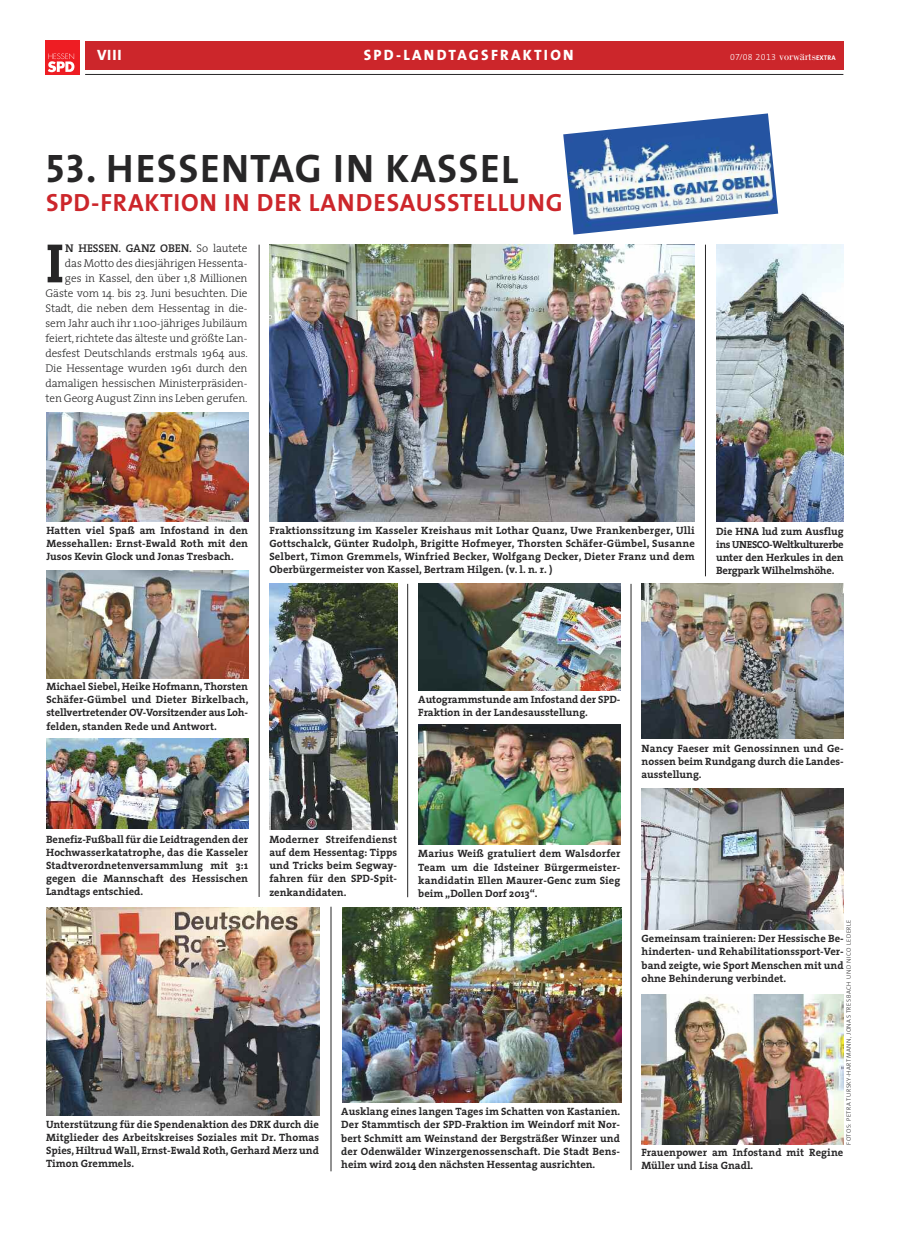
<style>
.page{position:relative;width:904px;height:1241px;background:#fff}
.page>*{position:absolute;margin:0;border:0;box-sizing:border-box;transform-origin:0 0}
.t1{font:800 53.88px "Caecilia";color:#272627}
.t2{font:40px "The Sans Bold Caps";letter-spacing:.035em;color:#272627}
.t3{font:25px "The Sans Bold Caps";letter-spacing:.035em;color:#cc262b}
.t4{font:800 15px "The Sans";letter-spacing:.15em;color:#fff}
.t5{font:300 11.25px/15px "The Serif";letter-spacing:-.01em;color:#272627;text-align:right}
.t6{font:700 10.62px/13.1px "The Serif";color:#272627;text-align:justify}
.t7{font:8.75px "The Sans Light Expert";letter-spacing:.05em;color:#fff}
.t8{font:300 6.25px "The Sans";letter-spacing:.075em;color:#272627}
.s1{font-family:"Bodoni";font-size:11.25px}
.s2{font-family:"The Sans";font-weight:700;font-size:6.75px}
.s3{font-weight:600}
.s4{font-size:10.25px}
</style>
<div class="page">
<div style="left:46px;top:41px;width:34px;height:34px;background:#ee1d23"></div>
<svg style="left:48px;top:53px;width:26px;height:19px"></svg>
<hr style="left:85px;top:74px;width:758px;height:1px;background:#272627">
<div style="left:85px;top:41px;width:758px;height:28px;background:#cc262b"></div>
<img style="left:269px;top:244px;width:425px;height:277px">
<hr style="left:331px;top:906px;width:1px;height:265px;background:#272627">
<img style="left:343px;top:907px;width:278px;height:195px">
<hr style="left:259px;top:244px;width:1px;height:652px;background:#272627">
<hr style="left:630px;top:583px;width:1px;height:586px;background:#272627">
<hr style="left:407px;top:583px;width:1px;height:314px;background:#272627">
<hr style="left:705px;top:244px;width:1px;height:332px;background:#272627">
<img style="left:641px;top:788px;width:202px;height:141px">
<img style="left:46px;top:738px;width:202px;height:90px">
<img style="left:46px;top:413px;width:202px;height:108px">
<img style="left:46px;top:570px;width:202px;height:108px">
<img style="left:418px;top:724px;width:202px;height:120px">
<img style="left:418px;top:583px;width:202px;height:107px">
<img style="left:641px;top:583px;width:202px;height:155px">
<img style="left:269px;top:583px;width:128px;height:246px">
<img style="left:716px;top:244px;width:127px;height:277px">
<img style="left:641px;top:994px;width:202px;height:149px">
<img style="left:46px;top:907px;width:273px;height:207px">
<img style="left:563px;top:113px;width:215px;height:121px">
<h3 class="t4" style="left:97px;top:49px;width:26px">VIII</h3>
<h3 class="t4" style="left:364px;top:49px;width:211px">SPD-LANDTAGSFRAKTION</h3>
<p class="t7" style="left:730px;top:54px;width:107px">07/08 2013 <span class="s1">vorwärts</span><span class="s2">EXTRA</span></p>
<h2 class="t2" style="left:46px;top:155px;width:474px">53. HESSENTAG IN KASSEL</h2>
<h3 class="t3" style="left:46px;top:194px;width:518px">SPD-FRAKTION IN DER LANDESAUSSTELLUNG</h3>
<h1 class="t1" style="left:45px;top:241px;width:20px">I</h1>
<p class="t5" style="left:45px;top:242px;width:204px"><span class="s3">N HESSEN. GANZ OBEN.</span> So lautete<br>das Motto des diesjährigen Hessenta-<br>ges in Kassel, den über 1,8 Millionen Gäste vom 14. bis 23. Juni besuchten. Die Stadt, die neben dem Hessentag in die&shy;sem Jahr auch ihr 1.100-jähriges Jubiläum feiert,richtete das älteste und größte Lan&shy;desfest Deutschlands erstmals 1964 aus.<br>Die Hessentage wurden 1961 durch den damaligen hessischen Ministerpräsiden&shy;ten Georg August Zinn ins Leben gerufen.</p>
<p class="t6" style="left:46px;top:525px;width:203px">Hatten viel Spaß am Infostand in den Messehallen: Ernst-Ewald Roth mit den Jusos Kevin Glock und Jonas Tresbach.</p>
<p class="t6" style="left:269px;top:525px;width:427px">Fraktionssitzung im Kasseler Kreishaus mit Lothar Quanz, Uwe Frankenberger, Ulli Gottschalck, Günter Rudolph, Brigitte Hofmeyer, Thorsten Schäfer-Gümbel, Susanne Selbert, Timon Gremmels, Winfried Becker, Wolfgang Decker, Dieter Franz und dem Oberbürgermeister von Kassel, Bertram Hilgen. (v. l. n. r. )</p>
<p class="t6" style="left:716px;top:526px;width:129px">Die HNA lud zum Ausflug ins <span class="s4">UNESCO</span>-Weltkulturerbe unter den Herkules in den Bergpark Wilhelmshöhe.</p>
<p class="t6" style="left:46px;top:681px;width:204px">Michael Siebel,Heike Hofmann,Thorsten Schäfer-Gümbel und Dieter Birkelbach, stellvertretender OV-Vorsitzender aus Loh&shy;felden, standen Rede und Antwort.</p>
<p class="t6" style="left:418px;top:693px;width:203px">Autogrammstunde am Infostand der SPD-<br>Fraktion in der Landesausstellung.</p>
<p class="t6" style="left:641px;top:742px;width:203px">Nancy Faeser mit Genossinnen und Ge&shy;nossen beim Rundgang durch die Landes&shy;ausstellung.</p>
<p class="t6" style="left:46px;top:833px;width:203px">Benefiz-Fußball für die Leidtragenden der Hochwasserkatatrophe, das die Kasseler Stadtverordnetenversammlung mit 3:1 gegen die Mannschaft des Hessischen Landtags entschied.</p>
<p class="t6" style="left:269px;top:834px;width:129px">Moderner Streifendienst auf dem Hessentag: Tipps und Tricks beim Segway&shy;fahren für den SPD-Spit&shy;zenkandidaten.</p>
<p class="t6" style="left:418px;top:848px;width:203px">Marius Weiß gratuliert dem Walsdorfer Team um die Idsteiner Bürgermeister&shy;kandidatin Ellen Maurer-Genc zum Sieg beim „Dollen Dorf 2013“.</p>
<p class="t6" style="left:46px;top:1118px;width:274px">Unterstützung für die Spendenaktion des DRK durch die Mitglieder des Arbeitskreises Soziales mit Dr. Thomas Spies, Hiltrud Wall, Ernst-Ewald Roth, Gerhard Merz und Timon Gremmels.</p>
<p class="t6" style="left:341px;top:1106px;width:280px">Ausklang eines langen Tages im Schatten von Kastanien.<br>Der Stammtisch der SPD-Fraktion im Weindorf mit Nor&shy;bert Schmitt am Weinstand der Bergsträßer Winzer und der Odenwälder Winzergenossenschaft. Die Stadt Bens&shy;heim wird 2014 den nächsten Hessentag ausrichten.</p>
<p class="t8" style="left:846px;top:1144px;width:226px;rotate:-90deg">FOTOS: PETRA TURSKY-HARTMANN, JONAS TRESBACH UND NICO LEDERLE</p>
<p class="t6" style="left:641px;top:933px;width:203px">Gemeinsam trainieren: Der Hessische Be&shy;hinderten- und Rehabilitationssport-Ver&shy;band zeigte, wie Sport Menschen mit und ohne Behinderung verbindet.</p>
<p class="t6" style="left:641px;top:1147px;width:203px">Frauenpower am Infostand mit Regine<br>Müller und Lisa Gnadl.</p>
</div>
